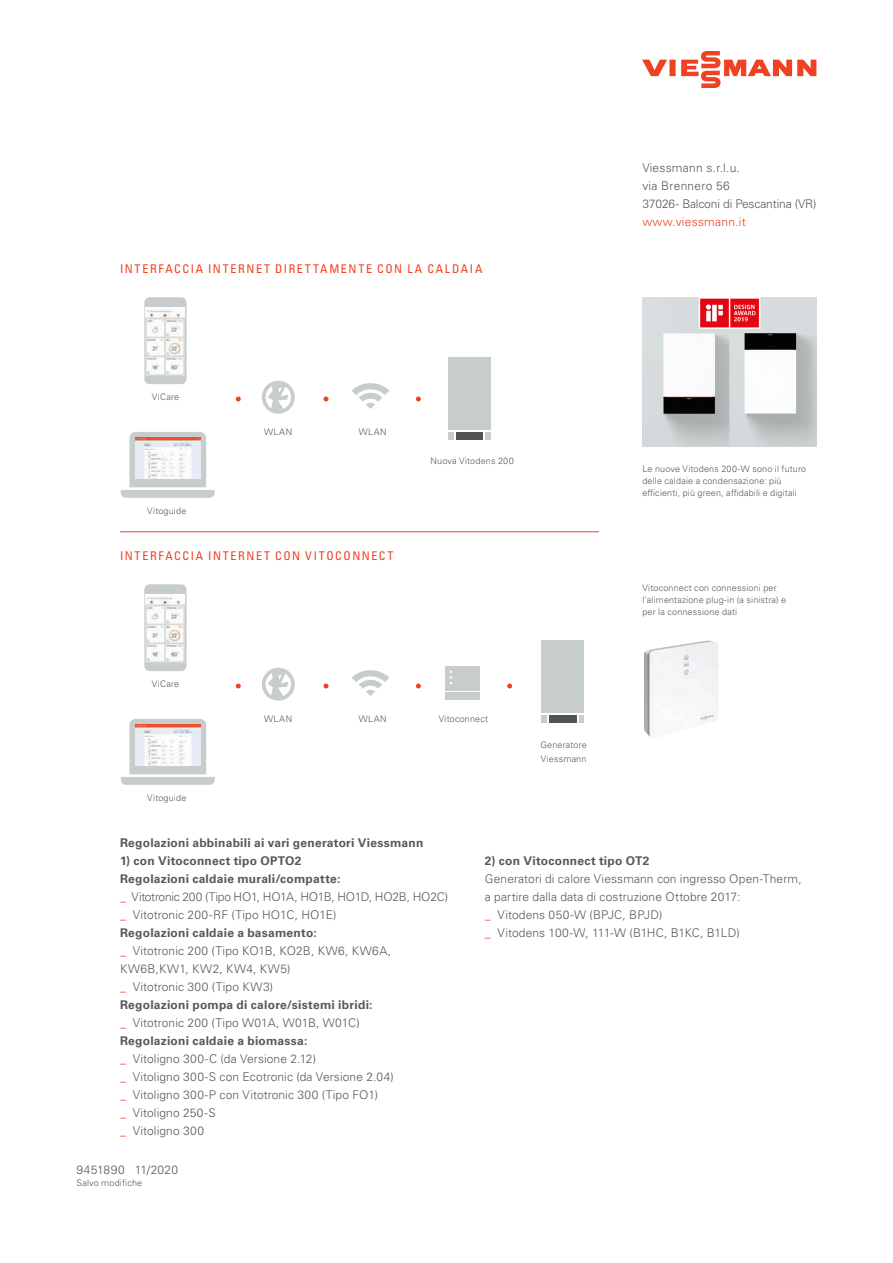
<style>
.page{position:relative;width:893px;height:1263px;background:#fff}
.page>*{position:absolute;margin:0;border:0;box-sizing:border-box;transform-origin:0 0}
.t1{font:300 12px/18px "Univers LTCYR 45";letter-spacing:.01em;color:#57585a}
.t2{font:700 12px/18px "Univers LTCYR 65";letter-spacing:.02em;color:#57585a}
.t3{font:300 12px/18px "Univers LTCYR 45";letter-spacing:-.01em;color:#57585a}
.t4{font:condensed 12px "Univers LTCYR 57";letter-spacing:.135em;color:#ef4222}
.t5{font:300 12px "Univers LTCYR 45";letter-spacing:.02em;color:#ef4222}
.t6{font:300 9px/12px "Univers LTCYR 45";letter-spacing:.02em;color:#57585a}
.s1{color:#ef4222}
</style>
<div class="page">
<svg style="left:642px;top:51px;width:174px;height:37px"></svg>
<img style="left:644px;top:640px;width:63px;height:88px">
<div style="left:446px;top:666px;width:34px;height:25px;background:#c7cccd"></div>
<div style="left:446px;top:692px;width:34px;height:8px;background:#c7cccd"></div>
<svg style="left:450px;top:670px;width:2px;height:15px"></svg>
<div style="left:262px;top:668px;width:33px;height:33px;background:#c7cccd;border-radius:50%"></div>
<svg style="left:266px;top:673px;width:25px;height:23px"></svg>
<div style="left:542px;top:640px;width:42px;height:83px;background:#c7cccd"></div>
<div style="left:548px;top:714px;width:30px;height:8px;background:#515457"></div>
<hr style="left:540px;top:713px;width:46px;height:2px;background:#fff">
<svg style="left:547px;top:715px;width:2px;height:8px"></svg>
<svg style="left:352px;top:670px;width:37px;height:26px"></svg>
<svg style="left:323px;top:683px;width:6px;height:6px"></svg>
<svg style="left:416px;top:683px;width:5px;height:6px"></svg>
<svg style="left:235px;top:683px;width:6px;height:6px"></svg>
<svg style="left:144px;top:584px;width:43px;height:87px"></svg>
<img style="left:146px;top:594px;width:38px;height:68px">
<svg style="left:121px;top:719px;width:94px;height:66px"></svg>
<img style="left:135px;top:725px;width:65px;height:40px">
<svg style="left:507px;top:683px;width:6px;height:6px"></svg>
<div style="left:262px;top:381px;width:33px;height:33px;background:#c7cccd;border-radius:50%"></div>
<svg style="left:266px;top:386px;width:25px;height:23px"></svg>
<svg style="left:352px;top:383px;width:37px;height:26px"></svg>
<svg style="left:323px;top:396px;width:6px;height:6px"></svg>
<svg style="left:416px;top:396px;width:5px;height:6px"></svg>
<svg style="left:235px;top:396px;width:6px;height:6px"></svg>
<svg style="left:144px;top:297px;width:43px;height:87px"></svg>
<img style="left:146px;top:307px;width:38px;height:68px">
<svg style="left:121px;top:432px;width:94px;height:66px"></svg>
<img style="left:135px;top:438px;width:65px;height:40px">
<div style="left:448px;top:358px;width:43px;height:82px;background:#c7cccd"></div>
<div style="left:455px;top:431px;width:29px;height:9px;background:#515457"></div>
<hr style="left:447px;top:431px;width:45px;height:1px;background:#fff">
<svg style="left:454px;top:432px;width:2px;height:8px"></svg>
<img style="left:643px;top:297px;width:174px;height:149px">
<hr style="left:120px;top:531px;width:479px;height:1px;background:#ef4222">
<p class="t4" style="left:120px;top:261px;width:14px">INTE</p>
<p class="t4" style="left:150px;top:261px;width:32px">RFACCI</p>
<p class="t4" style="left:196px;top:261px;width:26px">A INTE</p>
<p class="t4" style="left:238px;top:261px;width:17px">RNET</p>
<p class="t4" style="left:275px;top:261px;width:30px">DIRETT</p>
<p class="t4" style="left:320px;top:261px;width:30px">AMENTE</p>
<p class="t4" style="left:377px;top:261px;width:9px">CON</p>
<p class="t4" style="left:407px;top:261px;width:76px">LA CALDAIA</p>
<p class="t6" style="left:152px;top:391px;width:29px">ViCare</p>
<p class="t6" style="left:147px;top:505px;width:41px">Vitoguide</p>
<p class="t6" style="left:264px;top:426px;width:29px">WLAN</p>
<p class="t6" style="left:359px;top:426px;width:29px">WLAN</p>
<p class="t4" style="left:120px;top:549px;width:14px">INTE</p>
<p class="t4" style="left:150px;top:549px;width:32px">RFACCI</p>
<p class="t4" style="left:196px;top:549px;width:26px">A INTE</p>
<p class="t4" style="left:238px;top:549px;width:17px">RNET</p>
<p class="t4" style="left:275px;top:549px;width:9px">CON</p>
<p class="t4" style="left:305px;top:549px;width:18px">VITOCONNECT</p>
<p class="t6" style="left:431px;top:454px;width:85px">Nuova Vitodens 200</p>
<p class="t6" style="left:152px;top:678px;width:29px">ViCare</p>
<p class="t6" style="left:147px;top:792px;width:41px">Vitoguide</p>
<p class="t6" style="left:264px;top:713px;width:29px">WLAN</p>
<p class="t6" style="left:359px;top:713px;width:29px">WLAN</p>
<p class="t6" style="left:439px;top:713px;width:51px">Vitoconnect</p>
<p class="t6" style="left:540px;top:738px;width:48px;line-height:13.2px">Generatore<br>Viessmann</p>
<p class="t3" style="left:642px;top:159px;width:176px">Viessmann s.r.l.u.<br>via Brennero 56<br>37026 - Balconi di Pescantina (VR)</p>
<p class="t5" style="left:642px;top:214px;width:105px">www.viessmann.it</p>
<p class="t6" style="left:642px;top:463px;width:165px">Le nuove Vitodens 200-W sono il futuro delle caldaie a condensazione: più efficienti, più green, affidabili e digitali</p>
<p class="t6" style="left:642px;top:581px;width:145px">Vitoconnect con connessioni per l'alimentazione plug-in (a sinistra) e per la connessione dati</p>
<p class="t2" style="left:120px;top:833px;width:305px">Regolazioni abbinabili ai vari generatori Viessmann</p>
<p class="t2" style="left:120px;top:851px;width:222px">1) con Vitoconnect tipo OPTO2<br>Regolazioni caldaie murali/compatte:</p>
<p class="t3" style="left:120px;top:887px;width:329px"><span class="s1">_</span> Vitotronic 200 (Tipo HO1, HO1A, HO1B, HO1D, HO2B, HO2C) <span class="s1">_</span> Vitotronic 200-RF (Tipo HO1C, HO1E)</p>
<p class="t2" style="left:120px;top:923px;width:198px">Regolazioni caldaie a basamento:</p>
<p class="t1" style="left:120px;top:941px;width:273px"><span class="s1">_</span> Vitotronic 200 (Tipo KO1B, KO2B, KW6, KW6A,<br>KW6B,KW1, KW2, KW4, KW5)<br><span class="s1">_</span> Vitotronic 300 (Tipo KW3)</p>
<p class="t2" style="left:120px;top:995px;width:254px">Regolazioni pompa di calore/sistemi ibridi:</p>
<p class="t1" style="left:120px;top:1013px;width:241px"><span class="s1">_</span> Vitotronic 200 (Tipo W01A, W01B, W01C)</p>
<p class="t2" style="left:120px;top:1031px;width:189px">Regolazioni caldaie a biomassa:</p>
<p class="t1" style="left:120px;top:1049px;width:275px"><span class="s1">_</span> Vitoligno 300-C (da Versione 2.12)<br><span class="s1">_</span> Vitoligno 300-S con Ecotronic (da Versione 2.04) <span class="s1">_</span> Vitoligno 300-P con Vitotronic 300 (Tipo FO1)<br><span class="s1">_</span> Vitoligno 250-S<br><span class="s1">_</span> Vitoligno 300</p>
<p class="t1" style="left:77px;top:1161px;width:103px">9451890 11/2020</p>
<p class="t6" style="left:77px;top:1177px;width:67px">Salvo modifiche</p>
<p class="t2" style="left:485px;top:851px;width:166px">2) con Vitoconnect tipo OT2</p>
<p class="t1" style="left:485px;top:869px;width:318px">Generatori di calore Viessmann con ingresso Open-Therm, a partire dalla data di costruzione Ottobre 2017:<br><span class="s1">_</span> Vitodens 050-W (BPJC, BPJD)<br><span class="s1">_</span> Vitodens 100-W, 111-W (B1HC, B1KC, B1LD)</p>
</div>
